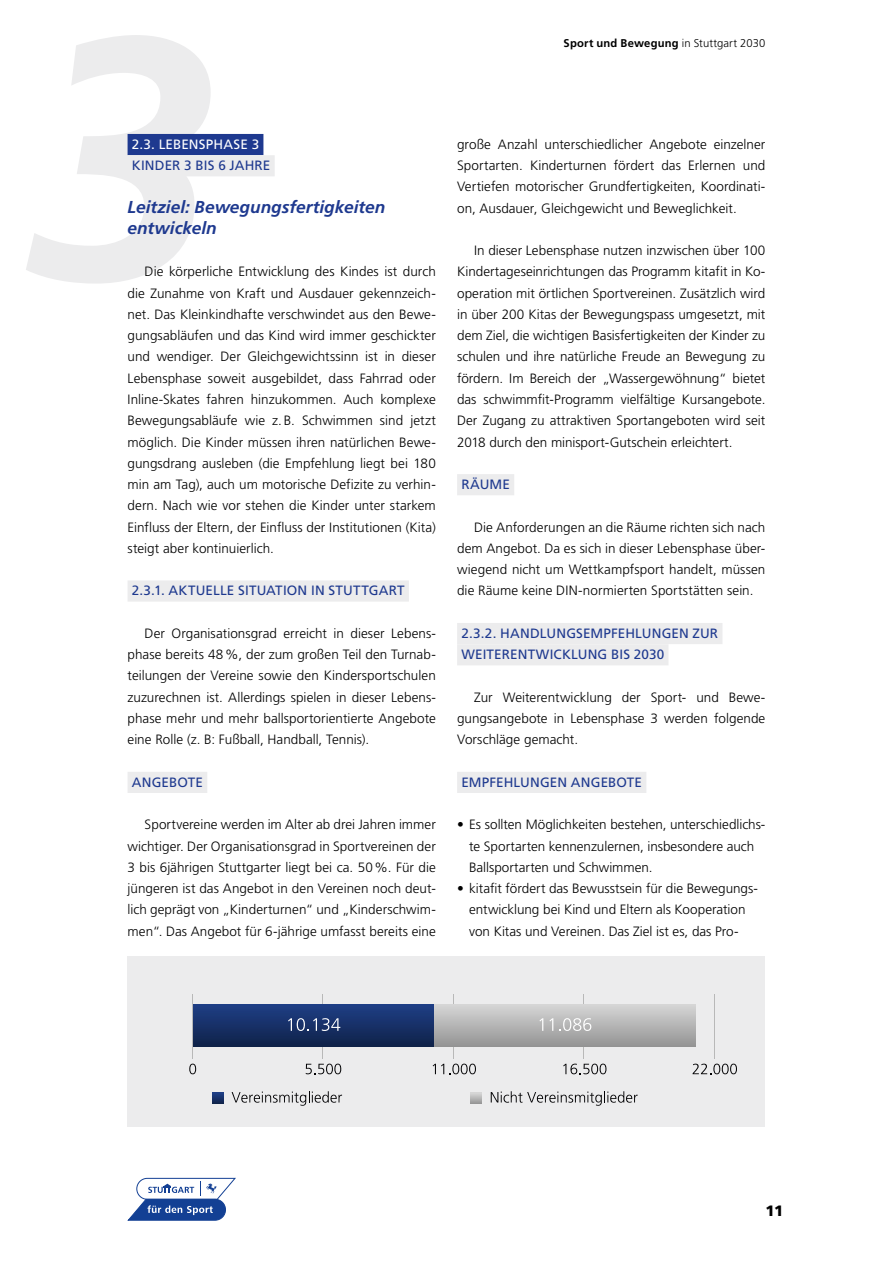
<style>
.page{position:relative;width:893px;height:1263px;background:#fff}
.page>*{position:absolute;margin:0;border:0;box-sizing:border-box;transform-origin:0 0}
.t1{font:italic 700 344.25px "Frutiger";color:#ececed}
.t2{font:italic 700 17.25px/21.3px "Frutiger";color:#1e398f}
.t3{font:900 15px "Frutiger";color:#000}
.t4{font:300 13.5px/21.3px "Frutiger";color:#000;text-align:justify}
.t5{font:13.5px/21.3px "Frutiger";letter-spacing:.01em;color:#1e398f}
.t6{font:13.5px "Frutiger";letter-spacing:.01em;color:#fff}
.t7{font:700 11.25px "Frutiger";letter-spacing:.015em;color:#000}
.s1{font-weight:300}
</style>
<div class="page">
<svg style="left:128px;top:1178px;width:108px;height:42px"></svg>
<div style="left:128px;top:134px;width:135px;height:21px;background:#1e398f"></div>
<div style="left:128px;top:155px;width:147px;height:21px;background:#ececed"></div>
<div style="left:128px;top:580px;width:281px;height:22px;background:#ececed"></div>
<div style="left:128px;top:772px;width:79px;height:21px;background:#ececed"></div>
<div style="left:457px;top:474px;width:57px;height:21px;background:#ececed"></div>
<div style="left:457px;top:623px;width:265px;height:21px;background:#ececed"></div>
<div style="left:457px;top:644px;width:211px;height:21px;background:#ececed"></div>
<div style="left:457px;top:772px;width:189px;height:21px;background:#ececed"></div>
<div style="left:128px;top:957px;width:637px;height:170px;background:#ececed"></div>
<hr style="left:192px;top:994px;width:1px;height:64px;background:#b8b8b8">
<hr style="left:323px;top:994px;width:1px;height:64px;background:#b8b8b8">
<hr style="left:453px;top:994px;width:1px;height:64px;background:#b8b8b8">
<hr style="left:584px;top:994px;width:1px;height:64px;background:#b8b8b8">
<hr style="left:714px;top:994px;width:1px;height:64px;background:#b8b8b8">
<svg style="left:189px;top:1064px;width:7px;height:10px"></svg>
<svg style="left:306px;top:1064px;width:35px;height:10px"></svg>
<svg style="left:433px;top:1064px;width:43px;height:10px"></svg>
<svg style="left:563px;top:1064px;width:43px;height:10px"></svg>
<svg style="left:693px;top:1064px;width:44px;height:10px"></svg>
<div style="left:433px;top:1004px;width:263px;height:42px;background:linear-gradient(to bottom,#d7d7d7,#979797)"></div>
<div style="left:193px;top:1004px;width:240px;height:42px;background:linear-gradient(to bottom,#1f3f86,#10234b)"></div>
<svg style="left:539px;top:1018px;width:4px;height:13px"></svg>
<svg style="left:549px;top:1018px;width:4px;height:13px"></svg>
<svg style="left:559px;top:1018px;width:32px;height:13px"></svg>
<svg style="left:288px;top:1018px;width:52px;height:13px"></svg>
<svg style="left:213px;top:1093px;width:10px;height:10px"></svg>
<svg style="left:232px;top:1091px;width:110px;height:15px"></svg>
<svg style="left:471px;top:1093px;width:10px;height:10px"></svg>
<svg style="left:491px;top:1091px;width:147px;height:15px"></svg>
<h1 class="t1" style="left:23px;top:-42px;width:193px">3</h1>
<p class="t6" style="left:132px;top:136px;width:129px">2.3. LEBENSPHASE 3</p>
<p class="t5" style="left:132px;top:155px;width:140px">KINDER 3 BIS 6 JAHRE</p>
<p class="t2" style="left:128px;top:196px;width:259px">Leitziel: Bewegungsfertigkeiten entwickeln</p>
<p class="t4" style="left:128px;top:261px;width:310px;text-indent:17px">Die körperliche Entwicklung des Kindes ist durch die Zunahme von Kraft und Ausdauer gekennzeich&shy;net. Das Kleinkindhafte verschwindet aus den Bewe&shy;gungsabläufen und das Kind wird immer geschickter und wendiger. Der Gleichgewichtssinn ist in dieser Lebensphase soweit ausgebildet, dass Fahrrad oder Inline-Skates fahren hinzukommen. Auch komplexe Bewegungsabläufe wie z.B. Schwimmen sind jetzt möglich. Die Kinder müssen ihren natürlichen Bewe&shy;gungsdrang ausleben (die Empfehlung liegt bei 180 min am Tag), auch um motorische Defizite zu verhin&shy;dern. Nach wie vor stehen die Kinder unter starkem Einfluss der Eltern, der Einfluss der Institutionen (Kita) steigt aber kontinuierlich.</p>
<p class="t5" style="left:132px;top:580px;width:274px">2.3.1. AKTUELLE SITUATION IN STUTTGART</p>
<p class="t4" style="left:128px;top:623px;width:310px;text-indent:17px">Der Organisationsgrad erreicht in dieser Lebens&shy;phase bereits 48%, der zum großen Teil den Turnab&shy;teilungen der Vereine sowie den Kindersportschulen zuzurechnen ist. Allerdings spielen in dieser Lebens&shy;phase mehr und mehr ballsportorientierte Angebote eine Rolle (z. B: Fußball, Handball, Tennis).</p>
<p class="t5" style="left:132px;top:771px;width:73px">ANGEBOTE</p>
<p class="t4" style="left:128px;top:814px;width:310px;text-indent:17px">Sportvereine werden im Alter ab drei Jahren immer wichtiger. Der Organisationsgrad in Sportvereinen der 3 bis 6jährigen Stuttgarter liegt bei ca. 50%. Für die jüngeren ist das Angebot in den Vereinen noch deut&shy;lich geprägt von „Kinderturnen“ und „Kinderschwim&shy;men“. Das Angebot für 6-jährige umfasst bereits eine</p>
<p class="t7" style="left:564px;top:36px;width:203px">Sport und Bewegung <span class="s1">in Stuttgart 2030</span></p>
<p class="t4" style="left:457px;top:134px;width:310px">große Anzahl unterschiedlicher Angebote einzelner Sportarten. Kinderturnen fördert das Erlernen und Vertiefen motorischer Grundfertigkeiten, Koordinati&shy;on, Ausdauer, Gleichgewicht und Beweglichkeit.</p>
<p class="t4" style="left:457px;top:240px;width:310px;text-indent:17px">In dieser Lebensphase nutzen inzwischen über 100<br>Kindertageseinrichtungen das Programm kitafit in Ko&shy;operation mit örtlichen Sportvereinen. Zusätzlich wird in über 200 Kitas der Bewegungspass umgesetzt, mit dem Ziel, die wichtigen Basisfertigkeiten der Kinder zu schulen und ihre natürliche Freude an Bewegung zu fördern. Im Bereich der „Wassergewöhnung“ bietet das schwimmfit-Programm vielfältige Kursangebote.<br>Der Zugang zu attraktiven Sportangeboten wird seit 2018 durch den minisport-Gutschein erleichtert.</p>
<p class="t5" style="left:461px;top:474px;width:50px">RÄUME</p>
<p class="t4" style="left:457px;top:516px;width:310px;text-indent:17px">Die Anforderungen an die Räume richten sich nach dem Angebot. Da es sich in dieser Lebensphase über&shy;wiegend nicht um Wettkampfsport handelt, müssen die Räume keine DIN-normierten Sportstätten sein.</p>
<p class="t5" style="left:461px;top:623px;width:258px">2.3.2. HANDLUNGSEMPFEHLUNGEN ZUR<br>WEITERENTWICKLUNG BIS 2030</p>
<p class="t4" style="left:457px;top:687px;width:310px;text-indent:17px">Zur Weiterentwicklung der Sport- und Bewe&shy;gungsangebote in Lebensphase 3 werden folgende Vorschläge gemacht.</p>
<p class="t5" style="left:461px;top:771px;width:182px">EMPFEHLUNGEN ANGEBOTE</p>
<p class="t4" style="left:469px;top:814px;width:298px;text-align:left;text-indent:-12px">• Es sollten Möglichkeiten bestehen, unterschiedlichs&shy;te Sportarten kennenzulernen, insbesondere auch<br>Ballsportarten und Schwimmen.</p>
<p class="t4" style="left:457px;top:878px;width:302px;text-align:center">• kitafit fördert das Bewusstsein für die Bewegungs&shy;entwicklung bei Kind und Eltern als Kooperation von Kitas und Vereinen. Das Ziel ist es, das Pro-</p>
<p class="t3" style="left:765px;top:1201px;width:19px">11</p>
</div>
